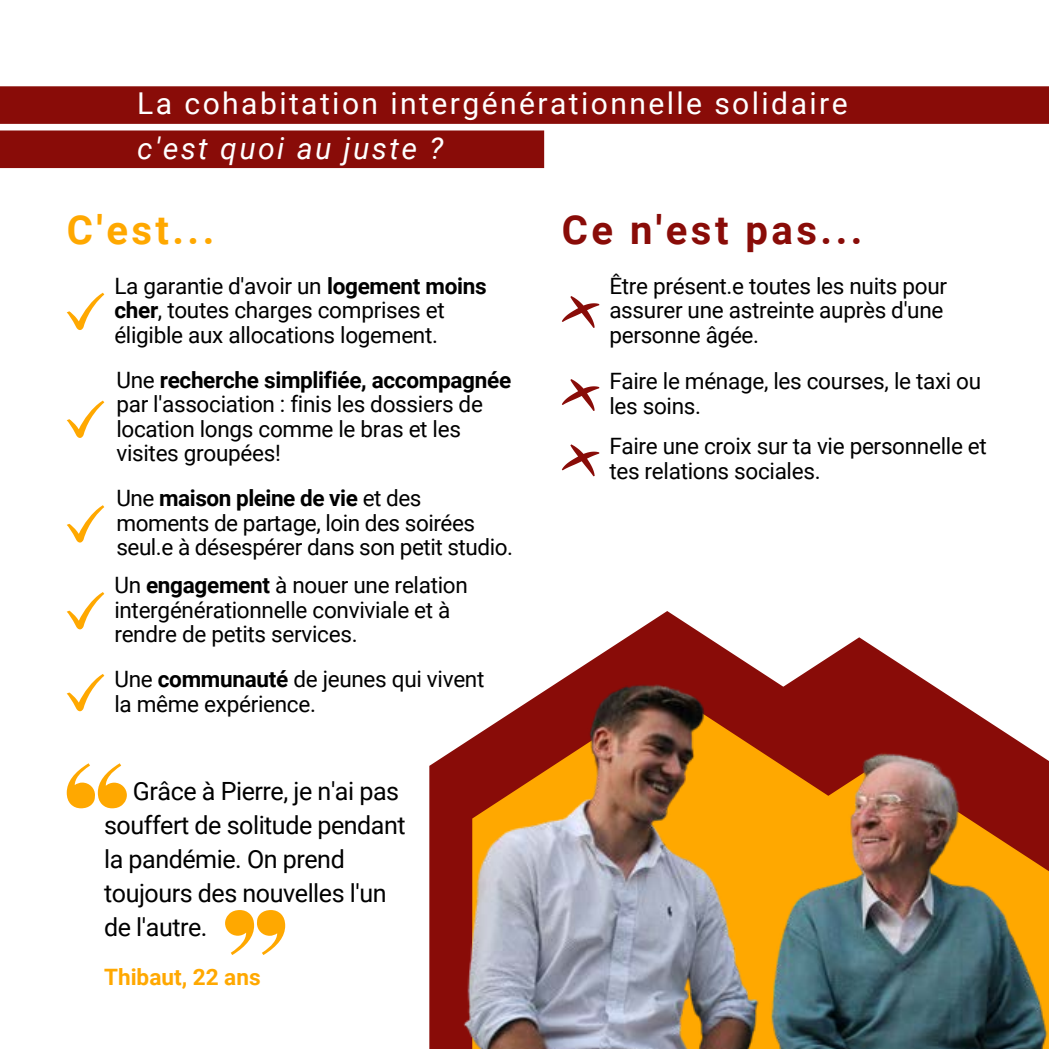
<style>
.page{position:relative;width:1049px;height:1049px;background:#fff}
.page>*{position:absolute;margin:0;border:0;box-sizing:border-box;transform-origin:0 0}
.t1{font:700 40px "Roboto";letter-spacing:.085em;color:#890c08}
.t2{font:700 40px "Roboto";color:#ffa800}
.t3{font:30px "Roboto";letter-spacing:.08em;color:#fff}
.t4{font:italic 30px "Roboto";letter-spacing:.08em;color:#fff}
.t5{font:25px/33.8px "Roboto";letter-spacing:-.02em;color:#000}
.t6{font:22.5px/24.5px "Roboto";letter-spacing:-.015em;color:#000}
.t7{font:700 22.5px "Roboto";color:#ffa800}
.s1{font-weight:700}
</style>
<div class="page">
<div style="left:0;top:86px;width:1048px;height:38px;background:#890c08"></div>
<div style="left:0;top:130px;width:544px;height:38px;background:#890c08"></div>
<svg style="left:67px;top:763px;width:60px;height:45px"></svg>
<svg style="left:225px;top:910px;width:60px;height:44px"></svg>
<svg style="left:429px;top:611px;width:277px;height:437px"></svg>
<svg style="left:67px;top:292px;width:37px;height:38px"></svg>
<svg style="left:67px;top:400px;width:37px;height:38px"></svg>
<svg style="left:67px;top:505px;width:37px;height:37px"></svg>
<svg style="left:67px;top:592px;width:37px;height:37px"></svg>
<svg style="left:67px;top:674px;width:37px;height:37px"></svg>
<svg style="left:561px;top:296px;width:38px;height:32px"></svg>
<svg style="left:561px;top:379px;width:38px;height:32px"></svg>
<svg style="left:561px;top:444px;width:38px;height:32px"></svg>
<img style="left:430px;top:636px;width:618px;height:412px">
<p class="t3" style="left:137px;top:86px;width:711px">La cohabitation intergénérationnelle solidaire</p>
<p class="t4" style="left:137px;top:131px;width:307px">c'est quoi au juste ?</p>
<p class="t2" style="left:67px;top:207px;width:149px">C'est...</p>
<p class="t6" style="left:114px;top:274px;width:374px">La garantie d'avoir un <span class="s1">logement moins cher</span>, toutes charges comprises et éligible aux allocations logement.</p>
<p class="t6" style="left:116px;top:368px;width:396px">Une <span class="s1">recherche simplifiée, accompagnée </span>par l'association : finis les dossiers de location longs comme le bras et les visites groupées!</p>
<p class="t6" style="left:116px;top:486px;width:398px">Une <span class="s1">maison pleine de vie</span> et des moments de partage, loin des soirées seul.e à désespérer dans son petit studio.</p>
<p class="t6" style="left:114px;top:573px;width:355px">Un <span class="s1">engagement</span> à nouer une relation intergénérationnelle conviviale et à rendre de petits services.</p>
<p class="t6" style="left:114px;top:667px;width:371px">Une <span class="s1">communauté</span> de jeunes qui vivent la même expérience.</p>
<p class="t5" style="left:104px;top:774px;width:303px;text-indent:29px">Grâce à Pierre, je n'ai pas souffert de solitude pendant la pandémie. On prend toujours des nouvelles l'un de l'autre.</p>
<p class="t7" style="left:104px;top:963px;width:158px">Thibaut, 22 ans</p>
<p class="t1" style="left:561px;top:207px;width:302px">Ce n'est pas...</p>
<p class="t6" style="left:609px;top:274px;width:339px">Être présent.e toutes les nuits pour assurer une astreinte auprès d'une personne âgée.</p>
<p class="t6" style="left:609px;top:369px;width:373px">Faire le ménage, les courses, le taxi ou les soins.</p>
<p class="t6" style="left:609px;top:434px;width:379px">Faire une croix sur ta vie personnelle et tes relations sociales.</p>
</div>
